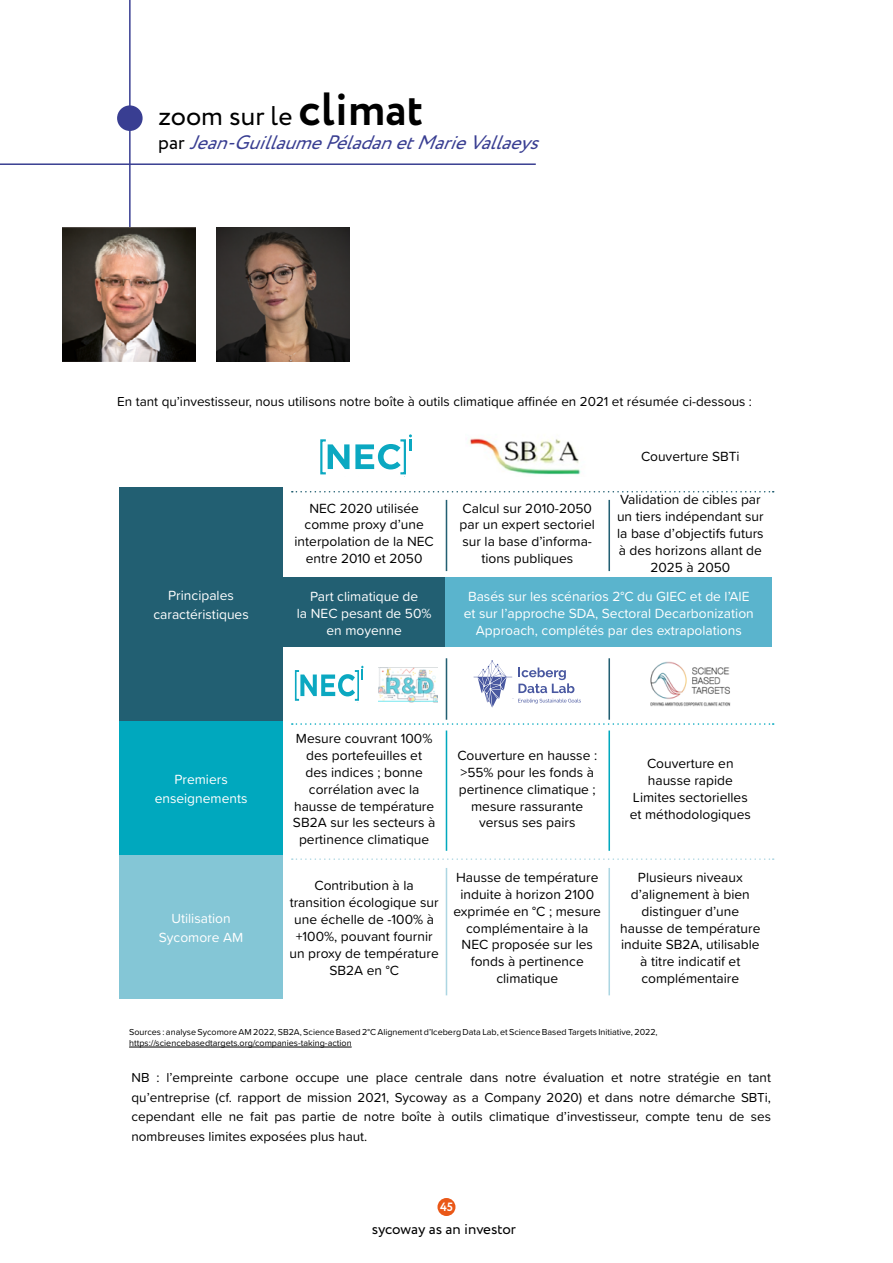
<style>
.page{position:relative;width:893px;height:1263px;background:#fff}
.page>*{position:absolute;margin:0;border:0;box-sizing:border-box;transform-origin:0 0}
.t1{font:27px "Circe";color:#000}
.t2{font:italic 19.5px "Circe";color:#393e92}
.t3{font:15px "Circe";color:#000}
.t4{font:13.8px/16.8px "Proxima Soft";color:#000;text-align:center}
.t5{font:13.8px/16.8px "Proxima Soft";color:#fff;text-align:center}
.t6{font:13.5px/19.5px "Proxima Soft";color:#000;text-align:justify}
.t7{font:700 12px "Circe";color:#fff}
.t8{font:9px/10.8px "Proxima Soft";color:#000}
.s1{font-weight:700;font-size:46.5px}
.s2{font-style:normal;color:#000}
</style>
<div class="page">
<div style="left:120px;top:487px;width:163px;height:234px;background:#225f72"></div>
<div style="left:283px;top:578px;width:163px;height:69px;background:#225f72"></div>
<div style="left:446px;top:578px;width:326px;height:69px;background:#5ab4cd"></div>
<div style="left:120px;top:721px;width:163px;height:134px;background:#00a8be"></div>
<div style="left:120px;top:855px;width:163px;height:144px;background:#84c6d6"></div>
<svg style="left:328px;top:444px;width:21px;height:25px"></svg>
<svg style="left:355px;top:444px;width:44px;height:25px"></svg>
<div style="left:399px;top:439px;width:7px;height:35px;border:2px solid #0ba8c1"></div>
<div style="left:320px;top:439px;width:7px;height:35px;border:2px solid #0ba8c1"></div>
<svg style="left:409px;top:434px;width:3px;height:17px"></svg>
<img style="left:468px;top:438px;width:113px;height:37px">
<svg style="left:300px;top:674px;width:54px;height:22px"></svg>
<div style="left:354px;top:670px;width:5px;height:31px;border:2px solid #0ba8c1"></div>
<div style="left:295px;top:670px;width:5px;height:31px;border:2px solid #0ba8c1"></div>
<svg style="left:361px;top:666px;width:2px;height:14px"></svg>
<img style="left:379px;top:668px;width:58px;height:34px">
<svg style="left:518px;top:667px;width:56px;height:26px"></svg>
<svg style="left:474px;top:660px;width:38px;height:48px"></svg>
<svg style="left:518px;top:699px;width:63px;height:4px"></svg>
<img style="left:650px;top:661px;width:81px;height:46px">
<svg style="left:292px;top:723px;width:482px;height:2px"></svg>
<svg style="left:292px;top:491px;width:482px;height:1px"></svg>
<svg style="left:292px;top:858px;width:482px;height:2px"></svg>
<hr style="left:446px;top:500px;width:1px;height:71px;background:#225f72">
<hr style="left:446px;top:658px;width:1px;height:62px;background:#225f72">
<hr style="left:446px;top:730px;width:1px;height:121px;background:#00a8be">
<hr style="left:446px;top:868px;width:1px;height:127px;background:#acd6e2">
<hr style="left:608px;top:500px;width:2px;height:71px;background:#225f72">
<hr style="left:608px;top:658px;width:2px;height:62px;background:#225f72">
<hr style="left:608px;top:730px;width:2px;height:121px;background:#00a8be">
<hr style="left:608px;top:868px;width:2px;height:127px;background:#acd6e2">
<hr style="left:129px;top:0;width:2px;height:353px;background:#393e92">
<div style="left:117px;top:105px;width:26px;height:26px;background:#393e92;border-radius:50%"></div>
<hr style="left:0;top:163px;width:536px;height:2px;background:#393e92">
<img style="left:62px;top:227px;width:134px;height:134px">
<img style="left:216px;top:227px;width:134px;height:134px">
<hr style="left:129px;top:1047px;width:223px;height:1px;background:#000">
<div style="left:437px;top:1198px;width:18px;height:18px;background:#ea5818;border-radius:50%"></div>
<h1 class="t1" style="left:158px;top:98px;width:267px">zoom sur le <span class="s1">climat</span></h1>
<h2 class="t2" style="left:158px;top:129px;width:392px"><span class="s2">p a r</span> Jean-GuillaumePéladanetMarieVallaeys</h2>
<p class="t6" style="left:117px;top:391px;width:636px">En tant qu’investisseur, nous utilisons notre boîte à outils climatique affinée en 2021 et résumée ci-dessous :</p>
<p class="t5" style="left:153px;top:586px;width:97px;line-height:18.3px">Principales caractéristiques</p>
<p class="t5" style="left:155px;top:770px;width:94px;line-height:18.3px">Premiers enseignements</p>
<p class="t5" style="left:159px;top:909px;width:86px;line-height:18.3px">Utilisation<br>Sycomore AM</p>
<p class="t4" style="left:641px;top:447px;width:100px">Couverture SBTi</p>
<p class="t4" style="left:294px;top:499px;width:141px">NEC 2020 utilisée comme proxy d’une interpolation de la NEC entre 2010 et 2050</p>
<p class="t4" style="left:460px;top:499px;width:137px">Calcul sur 2010-2050 par un expert sectoriel sur la base d’informa&shy;tions publiques</p>
<p class="t4" style="left:617px;top:490px;width:148px">Validation de cibles par un tiers indépendant sur la base d’objectifs futurs à des horizons allant de<br>2025 à 2050</p>
<p class="t5" style="left:297px;top:587px;width:136px">Part climatique de<br>la NEC pesant de 50% en moyenne</p>
<p class="t5" style="left:464px;top:587px;width:291px">Basés sur les scénarios 2°C du GIEC et de l’AIE et sur l’approche SDA, Sectoral Decarbonization<br>Approach, complétés par des extrapolations</p>
<p class="t4" style="left:293px;top:729px;width:144px">Mesure couvrant 100% des portefeuilles et<br>des indices ; bonne corrélation avec la hausse de température<br>SB2A sur les secteurs à pertinence climatique</p>
<p class="t4" style="left:457px;top:746px;width:141px">Couverture en hausse : &gt;55% pour les fonds à pertinence climatique ; mesure rassurante versus ses pairs</p>
<p class="t4" style="left:630px;top:755px;width:123px">Couverture en hausse rapide<br>Limites sectorielles et méthodologiques</p>
<p class="t4" style="left:290px;top:877px;width:151px">Contribution à la transition écologique sur une échelle de -100% à +100%, pouvant fournir un proxy de température<br>SB2A en °C</p>
<p class="t4" style="left:454px;top:868px;width:149px">Hausse de température induite à horizon 2100 exprimée en °C ; mesure complémentaire à la<br>NEC proposée sur les fonds à pertinence climatique</p>
<p class="t4" style="left:620px;top:868px;width:142px">Plusieurs niveaux d’alignement à bien distinguer d’une hausse de température induite SB2A, utilisable à titre indicatif et complémentaire</p>
<p class="t8" style="left:129px;top:1026px;width:530px">Sources : analyse Sycomore AM 2022, SB2A, Science Based 2°C Alignement d’Iceberg Data Lab, et Science Based Targets Initiative, 2022, https://sciencebasedtargets.org/companies-taking-action</p>
<p class="t6" style="left:131px;top:1067px;width:641px">NB : l’empreinte carbone occupe une place centrale dans notre évaluation et notre stratégie en tant qu’entreprise (cf. rapport de mission 2021, Sycoway as a Company 2020) et dans notre démarche SBTi, cependant elle ne fait pas partie de notre boîte à outils climatique d’investisseur, compte tenu de ses nombreuses limites exposées plus haut.</p>
<p class="t7" style="left:440px;top:1199px;width:14px">45</p>
<p class="t3" style="left:372px;top:1219px;width:146px">sycoway as an investor</p>
</div>
